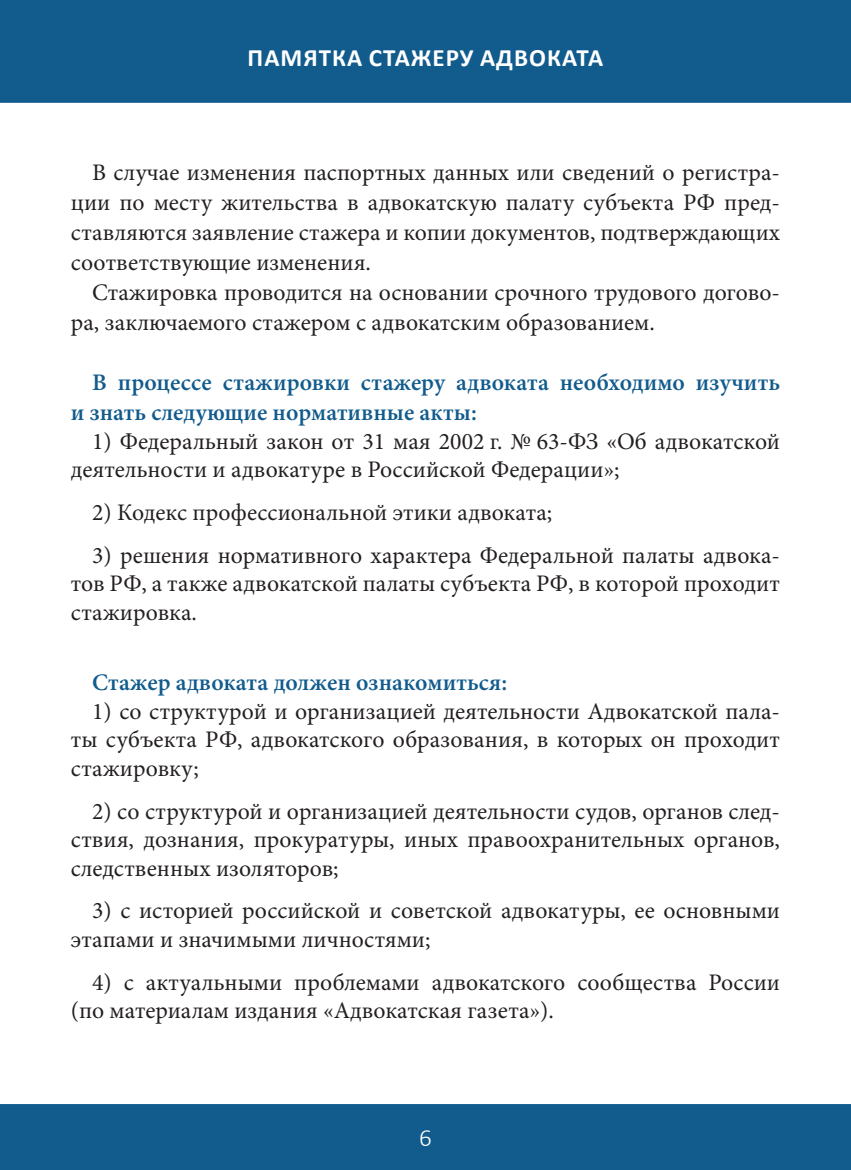
<style>
.page{position:relative;width:851px;height:1170px;background:#fff}
.page>*{position:absolute;margin:0;border:0;box-sizing:border-box;transform-origin:0 0}
.t1{font:700 25px "Calibri";letter-spacing:.04em;color:#fff}
.t2{font:300 25px "Calibri";color:#fff}
.text{font:23.75px/28.5px "Minion Pro";color:#231f20;text-align:justify}
.text-2{font:600 23.75px/30px "Minion Pro";color:#115b8d}
</style>
<div class="page">
<div style="left:0;top:0;width:850px;height:103px;background:#115b8d;border:2px solid #115b8d"></div>
<svg style="left:850px;top:0;width:1px;height:103px"></svg>
<div style="left:0;top:1103px;width:850px;height:66px;background:#115b8d;border:2px solid #115b8d"></div>
<svg style="left:850px;top:1104px;width:1px;height:65px"></svg>
<p class="t1" style="left:247px;top:40px;width:357px">ПАМЯТКА СТАЖЕРУ АДВОКАТА</p>
<p class="text" style="left:71px;top:158px;width:710px;line-height:30px;text-indent:21px">В случае изменения паспортных данных или сведений о регистра&shy;ции по месту жительства в адвокатскую палату субъекта РФ пред&shy;ставляются заявление стажера и копии документов, подтверждающих соответствующие изменения.</p>
<p class="text" style="left:71px;top:278px;width:710px;line-height:30px;text-indent:21px">Стажировка проводится на основании срочного трудового догово&shy;ра, заключаемого стажером с адвокатским образованием.</p>
<p class="text-2" style="left:71px;top:367px;width:710px;text-indent:21px">В процессе стажировки стажеру адвоката необходимо изучить и знать следующие нормативные акты:</p>
<p class="text" style="left:71px;top:427px;width:710px;text-indent:21px">1) Федеральный закон от 31 мая 2002 г. № 63-ФЗ «Об адвокатской деятельности и адвокатуре в Российской Федерации»;</p>
<p class="text" style="left:92px;top:498px;width:461px">2) Кодекс профессиональной этики адвоката;</p>
<p class="text" style="left:71px;top:541px;width:710px;text-indent:21px">3) решения нормативного характера Федеральной палаты адвока&shy;тов РФ, а также адвокатской палаты субъекта РФ, в которой проходит стажировка.</p>
<p class="text-2" style="left:92px;top:667px;width:416px">Стажер адвоката должен ознакомиться:</p>
<p class="text" style="left:71px;top:697px;width:710px;text-indent:21px">1) со структурой и организацией деятельности Адвокатской пала&shy;ты субъекта РФ, адвокатского образования, в которых он проходит стажировку;</p>
<p class="text" style="left:71px;top:796px;width:710px;text-indent:21px">2) со структурой и организацией деятельности судов, органов след&shy;ствия, дознания, прокуратуры, иных правоохранительных органов, следственных изоляторов;</p>
<p class="text" style="left:71px;top:896px;width:710px;text-indent:21px">3) с историей российской и советской адвокатуры, ее основными этапами и значимыми личностями;</p>
<p class="text" style="left:71px;top:967px;width:710px;text-indent:21px">4) с актуальными проблемами адвокатского сообщества России (по материалам издания «Адвокатская газета»).</p>
<p class="t2" style="left:419px;top:1122px;width:14px">6</p>
</div>
